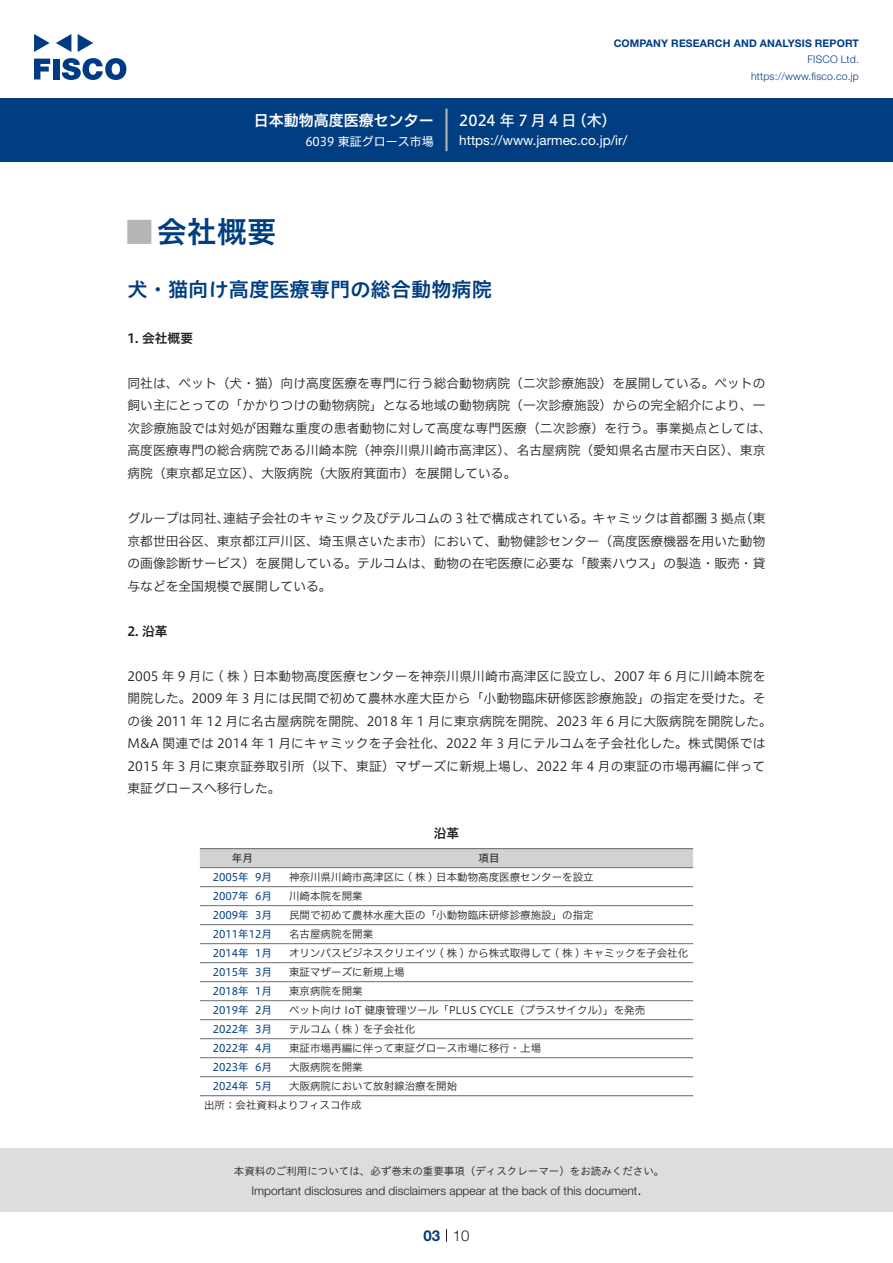
<style>
.page{position:relative;width:893px;height:1263px;background:#fff}
.page>*{position:absolute;margin:0;border:0;box-sizing:border-box;transform-origin:0 0}
.t1{font:30px "Hiragino UD Sans Std N W6";color:#003d81}
.t2{font:24px "Hiragino UD Sans Std N W6";color:#b5b5b6}
.中タイトル{font:20.25px "Hiragino UD Sans Std W6";color:#003d81}
.t3{font:15px "Hiragino UD Sans F Std N W5";letter-spacing:.21em;color:#fff}
.t4{font:15px "Hiragino UD Sans F Std N W6";color:#fff}
.t5{font:300 15px "Helvetica Neue LT Std";color:#231f20}
.t6{font:700 15px "Helvetica Neue LT Std";color:#003d81}
.t7{font:13.5px "Helvetica Neue LT Std";color:#fff}
.本文{font:12.75px/22.5px "Hiragino UD Sans F Std N W3";color:#231f20}
.小タイトル{font:12.75px "Hiragino UD Sans F Std N W6";color:#231f20}
.チャートタイトル{font:12.75px "Hiragino UD Sans F Std N W6";color:#231f20}
.t8{font:300 12px "Helvetica Neue LT Std";color:#231f20}
.t9{font:12px "Hiragino UD Sans F Std N W4";color:#fff}
.表組み基本スタイル{font:10.5px "Hiragino UD Sans F Std N W3";color:#231f20}
.表左{font:10.5px "Hiragino UD Sans F Std N W4";color:#003d81}
.t10{font:10.5px "Hiragino UD Sans Std W3";color:#231f20}
.t11{font:700 10.5px "Helvetica Neue LT Std";letter-spacing:.015em;color:#003d81}
.t12{font:300 10.5px/16.5px "Helvetica Neue LT Std";letter-spacing:.015em;color:#003d81;text-align:right}
.表上{font:10.5px "Hiragino UD Sans F Std N W4";color:#231f20}
</style>
<div class="page">
<div style="left:0;top:1148px;width:893px;height:64px;background:#ddd"></div>
<svg style="left:34px;top:59px;width:16px;height:20px"></svg>
<div style="left:53px;top:59px;width:6px;height:20px;background:#003a83"></div>
<svg style="left:62px;top:58px;width:64px;height:22px"></svg>
<svg style="left:34px;top:34px;width:16px;height:18px"></svg>
<svg style="left:78px;top:34px;width:15px;height:18px"></svg>
<svg style="left:56px;top:34px;width:15px;height:18px"></svg>
<div style="left:0;top:98px;width:893px;height:64px;background:#003d81"></div>
<hr style="left:445px;top:109px;width:3px;height:42px;background:#b5b5b6">
<svg style="left:446px;top:1229px;width:1px;height:13px"></svg>
<div style="left:200px;top:849px;width:493px;height:18px;background:#d1d2d4"></div>
<hr style="left:200px;top:867px;width:85px;height:1px;background:#6c6d70">
<hr style="left:285px;top:867px;width:408px;height:1px;background:#6c6d70">
<hr style="left:200px;top:886px;width:85px;height:1px;background:#6c6d70">
<hr style="left:285px;top:886px;width:408px;height:1px;background:#6c6d70">
<hr style="left:200px;top:905px;width:85px;height:1px;background:#6c6d70">
<hr style="left:285px;top:905px;width:408px;height:1px;background:#6c6d70">
<hr style="left:200px;top:924px;width:85px;height:1px;background:#6c6d70">
<hr style="left:285px;top:924px;width:408px;height:1px;background:#6c6d70">
<hr style="left:200px;top:943px;width:85px;height:1px;background:#6c6d70">
<hr style="left:285px;top:943px;width:408px;height:1px;background:#6c6d70">
<hr style="left:200px;top:962px;width:85px;height:1px;background:#6c6d70">
<hr style="left:285px;top:962px;width:408px;height:1px;background:#6c6d70">
<hr style="left:200px;top:981px;width:85px;height:1px;background:#6c6d70">
<hr style="left:285px;top:981px;width:408px;height:1px;background:#6c6d70">
<hr style="left:200px;top:1000px;width:85px;height:1px;background:#6c6d70">
<hr style="left:285px;top:1000px;width:408px;height:1px;background:#6c6d70">
<hr style="left:200px;top:1019px;width:85px;height:1px;background:#6c6d70">
<hr style="left:285px;top:1019px;width:408px;height:1px;background:#6c6d70">
<hr style="left:200px;top:1038px;width:85px;height:1px;background:#6c6d70">
<hr style="left:285px;top:1038px;width:408px;height:1px;background:#6c6d70">
<hr style="left:200px;top:1057px;width:85px;height:1px;background:#6c6d70">
<hr style="left:285px;top:1057px;width:408px;height:1px;background:#6c6d70">
<hr style="left:200px;top:1076px;width:85px;height:1px;background:#6c6d70">
<hr style="left:285px;top:1076px;width:408px;height:1px;background:#6c6d70">
<hr style="left:200px;top:848px;width:85px;height:1px;background:#6c6d70">
<hr style="left:285px;top:848px;width:408px;height:1px;background:#6c6d70">
<hr style="left:200px;top:1095px;width:85px;height:1px;background:#6c6d70">
<hr style="left:285px;top:1095px;width:408px;height:1px;background:#6c6d70">
<p class="t4" style="left:254px;top:109px;width:182px">日本動物高度医療センター</p>
<p class="t9" style="left:305px;top:132px;width:130px">6039 東証グロース市場</p>
<p class="t11" style="left:614px;top:37px;width:247px">COMPANY RESEARCH AND ANALYSIS REPORT</p>
<p class="t12" style="left:751px;top:51px;width:109px">FISCO Ltd. https://www.fisco.co j p.</p>
<p class="t3" style="left:459px;top:109px;width:119px">2024年7月4日</p>
<p class="t3" style="left:572px;top:109px;width:46px">（木(</p>
<p class="t7" style="left:459px;top:132px;width:169px">https://www.jarmec. c o j p. /i r/</p>
<p class="t1" style="left:157px;top:209px;width:121px">会社概要</p>
<p class="t2" style="left:128px;top:213px;width:25px">█</p>
<p class="中タイトル" style="left:128px;top:274px;width:366px">犬・猫向け高度医療専門の総合動物病院</p>
<p class="小タイトル" style="left:128px;top:328px;width:67px">1. 会社概要</p>
<p class="本文" style="left:128px;top:371px;width:645px">同社は、ペット（犬・猫）向け高度医療を専門に行う総合動物病院（二次診療施設）を展開している。ペットの飼い主にとっての「かかりつけの動物病院」となる地域の動物病院（一次診療施設）からの完全紹介により、一次診療施設では対処が困難な重度の患者動物に対して高度な専門医療（二次診療）を行う。事業拠点としては、高度医療専門の総合病院である川崎本院（神奈川県川崎市高津区）、名古屋病院（愛知県名古屋市天白区）、東京病院（東京都足立区）、大阪病院（大阪府箕面市）を展開している。</p>
<p class="本文" style="left:740px;top:506px;width:27px">（東</p>
<p class="本文" style="left:128px;top:506px;width:639px">グループは同社、<br>京都世田谷区、東京都江戸川区、埼玉県さいたま市）において、動物健診センター（高度医療機器を用いた動物の画像診断サービス）を展開している。テルコムは、動物の在宅医療に必要な「酸素ハウス」の製造・販売・貸与などを全国規模で展開している。</p>
<p class="小タイトル" style="left:128px;top:621px;width:42px">2. 沿革</p>
<p class="本文" style="left:128px;top:664px;width:646px">2005 年 9 月に ( 株 ) 日本動物高度医療センターを神奈川県川崎市高津区に設立し、2007 年 6 月に川崎本院を開院した。2009 年 3 月には民間で初めて農林水産大臣から「小動物臨床研修医診療施設」の指定を受けた。その後 2011 年 12 月に名古屋病院を開院、2018 年 1 月に東京病院を開院、2023 年 6 月に大阪病院を開院した。M&amp;A 関連では 2014 年 1 月にキャミックを子会社化、2022 年 3 月にテルコムを子会社化した。株式関係では2015 年 3 月に東京証券取引所（以下、東証）マザーズに新規上場し、2022 年 4 月の東証の市場再編に伴って東証グロースへ移行した。</p>
<p class="チャートタイトル" style="left:434px;top:823px;width:27px">沿革</p>
<p class="表上" style="left:478px;top:850px;width:22px">項目</p>
<p class="本文" style="left:223px;top:506px;width:525px">連結子会社のキャミック及びテルコムの 3 社で構成されている。キャミックは首都圏 3 拠点</p>
<p class="表上" style="left:232px;top:850px;width:22px">年月</p>
<p class="表左" style="left:213px;top:869px;width:38px">2005年</p>
<p class="表左" style="left:255px;top:869px;width:18px">9月</p>
<p class="表組み基本スタイル" style="left:289px;top:869px;width:306px">神奈川県川崎市高津区に ( 株 ) 日本動物高度医療センターを設立</p>
<p class="表左" style="left:213px;top:888px;width:38px">2007年</p>
<p class="表左" style="left:255px;top:888px;width:18px">6月</p>
<p class="表組み基本スタイル" style="left:289px;top:888px;width:75px">川崎本院を開業</p>
<p class="表左" style="left:213px;top:907px;width:38px">2009年</p>
<p class="表左" style="left:255px;top:907px;width:18px">3月</p>
<p class="表組み基本スタイル" style="left:289px;top:907px;width:306px">民間で初めて農林水産大臣の「小動物臨床研修診療施設」の指定</p>
<p class="表左" style="left:213px;top:926px;width:61px">2011年12月</p>
<p class="表組み基本スタイル" style="left:289px;top:926px;width:85px">名古屋病院を開業</p>
<p class="表左" style="left:213px;top:945px;width:38px">2014年</p>
<p class="表左" style="left:255px;top:945px;width:18px">1月</p>
<p class="表組み基本スタイル" style="left:289px;top:945px;width:401px">オリンパスビジネスクリエイツ ( 株 ) から株式取得して ( 株 ) キャミックを子会社化</p>
<p class="表左" style="left:213px;top:964px;width:38px">2015年</p>
<p class="表左" style="left:255px;top:964px;width:18px">3月</p>
<p class="表組み基本スタイル" style="left:289px;top:964px;width:117px">東証マザーズに新規上場</p>
<p class="表左" style="left:213px;top:983px;width:38px">2018年</p>
<p class="表左" style="left:255px;top:983px;width:18px">1月</p>
<p class="表組み基本スタイル" style="left:289px;top:983px;width:75px">東京病院を開業</p>
<p class="表左" style="left:213px;top:1002px;width:38px">2019年</p>
<p class="表左" style="left:255px;top:1002px;width:18px">2月</p>
<p class="表組み基本スタイル" style="left:289px;top:1002px;width:358px">ペット向け IoT 健康管理ツール「PLUS CYCLE（プラスサイクル）」を発売</p>
<p class="表左" style="left:213px;top:1021px;width:38px">2022年</p>
<p class="表左" style="left:255px;top:1021px;width:18px">3月</p>
<p class="表組み基本スタイル" style="left:289px;top:1021px;width:128px">テルコム ( 株 ) を子会社化</p>
<p class="表左" style="left:213px;top:1040px;width:38px">2022年</p>
<p class="表左" style="left:255px;top:1040px;width:18px">4月</p>
<p class="表組み基本スタイル" style="left:289px;top:1040px;width:254px">東証市場再編に伴って東証グロース市場に移行・上場</p>
<p class="表左" style="left:213px;top:1059px;width:38px">2023年</p>
<p class="表左" style="left:255px;top:1059px;width:18px">6月</p>
<p class="表組み基本スタイル" style="left:289px;top:1059px;width:75px">大阪病院を開業</p>
<p class="表左" style="left:213px;top:1078px;width:38px">2024年</p>
<p class="表組み基本スタイル" style="left:204px;top:1097px;width:159px">出所：会社資料よりフィスコ作成</p>
<p class="表組み基本スタイル" style="left:289px;top:1078px;width:170px">大阪病院において放射線治療を開始</p>
<p class="表左" style="left:255px;top:1078px;width:18px">5月</p>
<p class="t10" style="left:234px;top:1163px;width:432px">本資料のご利用については、必ず巻末の重要事項（ディスクレーマー）をお読みください。</p>
<p class="t5" style="left:637px;top:1180px;width:6px">.</p>
<p class="t8" style="left:251px;top:1183px;width:387px">Important disclosures and disclaimers appear at the back of this document</p>
<p class="t6" style="left:423px;top:1226px;width:18px">03</p>
<p class="t5" style="left:453px;top:1226px;width:18px">10</p>
</div>
